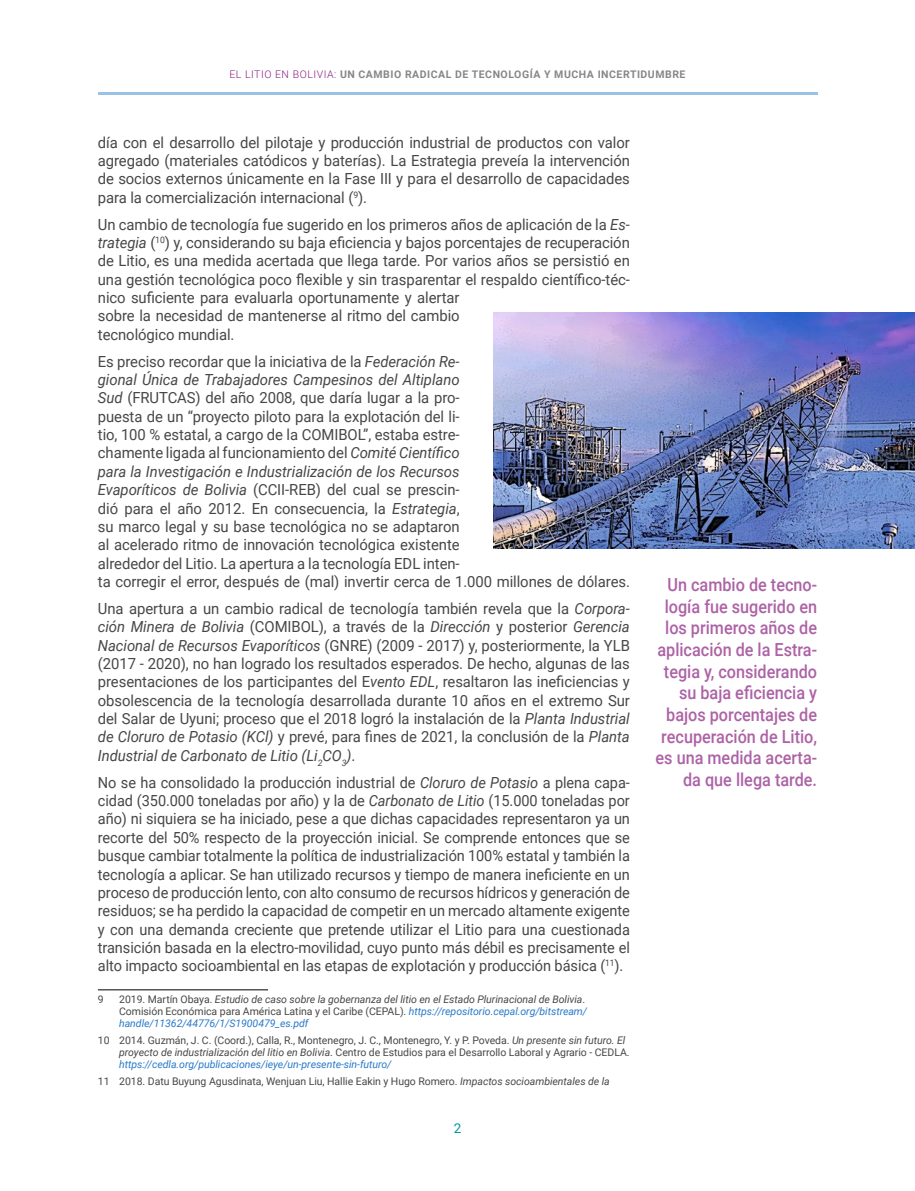
<style>
.page{position:relative;width:915px;height:1191px;background:#fff}
.page>*{position:absolute;margin:0;border:0;box-sizing:border-box;transform-origin:0 0}
.t1{font:500 18px/21.6px "Roboto";color:#ad62a6;text-align:right;scale:.9 1}
.t2{font:15.3px/18.3px "Roboto";letter-spacing:-.005em;color:#474746;text-align:justify}
.t3{font:15.3px/18.3px "Roboto";letter-spacing:-.005em;color:#474746;text-align:justify;scale:.95 1}
.t4{font:13.5px "Roboto";color:#0399a3}
.t5{font:10.5px/12px "Roboto";letter-spacing:-.005em;color:#474746}
.t6{font:italic 10.5px/12px "Roboto";letter-spacing:-.005em;color:#2879ca}
.t7{font:700 10.5px "Roboto";letter-spacing:.05em;color:#878787}
.s1{font-weight:300;color:#8a1f80}
.s2{font-style:italic}
.s3{font-style:normal;color:#474746}
.s4{color:#474746}
.s5{font-style:italic;color:#2879ca}
</style>
<div class="page">
<hr style="left:98px;top:989px;width:170px;height:1px;background:#000">
<img style="left:493px;top:313px;width:421px;height:236px">
<hr style="left:98px;top:92px;width:718px;height:3px;background:#0563c1">
<p class="t7" style="left:229px;top:67px;width:457px"><span class="s1">EL LITIO EN BOLIVIA:</span> UN CAMBIO RADICAL DE TECNOLOGÍA Y MUCHA INCERTIDUMBRE</p>
<p class="t2" style="left:98px;top:132px;width:533px">día con el desarrollo del pilotaje y producción industrial de productos con valor agregado (materiales catódicos y baterías). La Estrategia preveía la intervención de socios externos únicamente en la Fase III y para el desarrollo de capacidades para la comercialización internacional (<sup>9</sup>).</p>
<p class="t2" style="left:98px;top:214px;width:533px;text-align:left">Un cambio de tecnología fue sugerido en los primeros años de aplicación de la <span class="s2">Es&shy;trategia</span> (<sup>10</sup>) y, considerando su baja eficiencia y bajos porcentajes de recuperación de Litio, es una medida acertada que llega tarde. Por varios años se persistió en una gestión tecnológica poco flexible y sin trasparentar el respaldo científico-téc&shy;nico suficiente para evaluarla oportunamente y alertar<br>sobre la necesidad de mantenerse al ritmo del cambio<br>tecnológico mundial.</p>
<p class="t2" style="left:98px;top:351px;width:533px;text-align:left">Es preciso recordar que la iniciativa de la <span class="s2">Federación Re-<br>gional Única de Trabajadores Campesinos del Altiplano<br>Sud</span> (FRUTCAS) del año 2008, que daría lugar a la pro-<br>puesta de un “proyecto piloto para la explotación del li-<br>tio, 100 % estatal, a cargo de la COMIBOL”, estaba estre-<br>chamente ligada al funcionamiento del <span class="s2">Comité Científico<br>para la Investigación e Industrialización de los Recursos<br>Evaporíticos de Bolivia</span> (CCII-REB) del cual se prescin-<br>dió para el año 2012. En consecuencia, la <span class="s2">Estrategia</span>,<br>su marco legal y su base tecnológica no se adaptaron<br>al acelerado ritmo de innovación tecnológica existente<br>alrededor del Litio. La apertura a la tecnología EDL inten-<br>ta corregir el error, después de (mal) invertir cerca de 1.000 millones de dólares.</p>
<p class="t2" style="left:98px;top:599px;width:533px">Una apertura a un cambio radical de tecnología también revela que la <span class="s2">Corpora&shy;ción Minera de Bolivia</span> (COMIBOL), a través de la <span class="s2">Dirección</span> y posterior <span class="s2">Gerencia Nacional de Recursos Evaporíticos</span> (GNRE) (2009 - 2017) y, posteriormente, la YLB (2017 - 2020), no han logrado los resultados esperados. De hecho, algunas de las presentaciones de los participantes del E<span class="s2">vento EDL</span>, resaltaron las ineficiencias y obsolescencia de la tecnología desarrollada durante 10 años en el extremo Sur del Salar de Uyuni; proceso que el 2018 logró la instalación de la <span class="s2">Planta Industrial de Cloruro de Potasio (KCl)</span> y prevé, para fines de 2021, la conclusión de la <span class="s2">Planta Industrial de Carbonato de Litio (Li</span><sub>2</sub><span class="s2">CO</span><sub>3</sub><span class="s2">)</span>.</p>
<p class="t3" style="left:98px;top:772px;width:561px">No se ha consolidado la producción industrial de <span class="s2">Cloruro de Potasio</span> a plena capa&shy;cidad (350.000 toneladas por año) y la de <span class="s2">Carbonato de Litio</span> (15.000 toneladas por año) ni siquiera se ha iniciado, pese a que dichas capacidades representaron ya un recorte del 50% respecto de la proyección inicial. Se comprende entonces que se busque cambiar totalmente la política de industrialización 100% estatal y también la tecnología a aplicar. Se han utilizado recursos y tiempo de manera ineficiente en un proceso de producción lento, con alto consumo de recursos hídricos y generación de residuos; se ha perdido la capacidad de competir en un mercado altamente exigente y con una demanda creciente que pretende utilizar el Litio para una cuestionada transición basada en la electro-movilidad, cuyo punto más débil es precisamente el alto impacto socioambiental en las etapas de explotación y producción básica (<sup>11</sup>).</p>
<p class="t5" style="left:98px;top:992px;width:7px">9</p>
<p class="t6" style="left:119px;top:992px;width:469px"><span class="s3">2019. Martín Obaya.</span> <span class="s4">Estudio de caso sobre la gobernanza del litio en el Estado Plurinacional de Bolivia</span><span class="s3">.<br>Comisión Económica para América Latina y el Caribe (CEPAL).</span> https://repositorio.cepal.org/bitstream/ handle/11362/44776/1/S1900479_es.pdf</p>
<p class="t5" style="left:119px;top:1033px;width:512px;text-indent:-21px">10 2014. Guzmán, J. C. (Coord.), Calla, R., Montenegro, J. C., Montenegro, Y. y P. Poveda. <span class="s2">Un presente sin futuro. El proyecto de industrialización del litio en Bolivia</span>. Centro de Estudios para el Desarrollo Laboral y Agrario - CEDLA. <span class="s5">https://cedla.org/publicaciones/ieye/un-presente-sin-futuro/</span></p>
<p class="t5" style="left:98px;top:1074px;width:513px">11 2018. Datu Buyung Agusdinata, Wenjuan Liu, Hallie Eakin y Hugo Romero. <span class="s2">Impactos socioambientales de la</span></p>
<p class="t4" style="left:453px;top:1119px;width:9px">2</p>
<p class="t1" style="left:655px;top:573px;width:181px">Un cambio de tecno&shy;logía fue sugerido en los primeros años de aplicación de la Estra&shy;tegia y, considerando su baja eficiencia y bajos porcentajes de recuperación de Litio, es una medida acerta&shy;da que llega tarde.</p>
</div>
